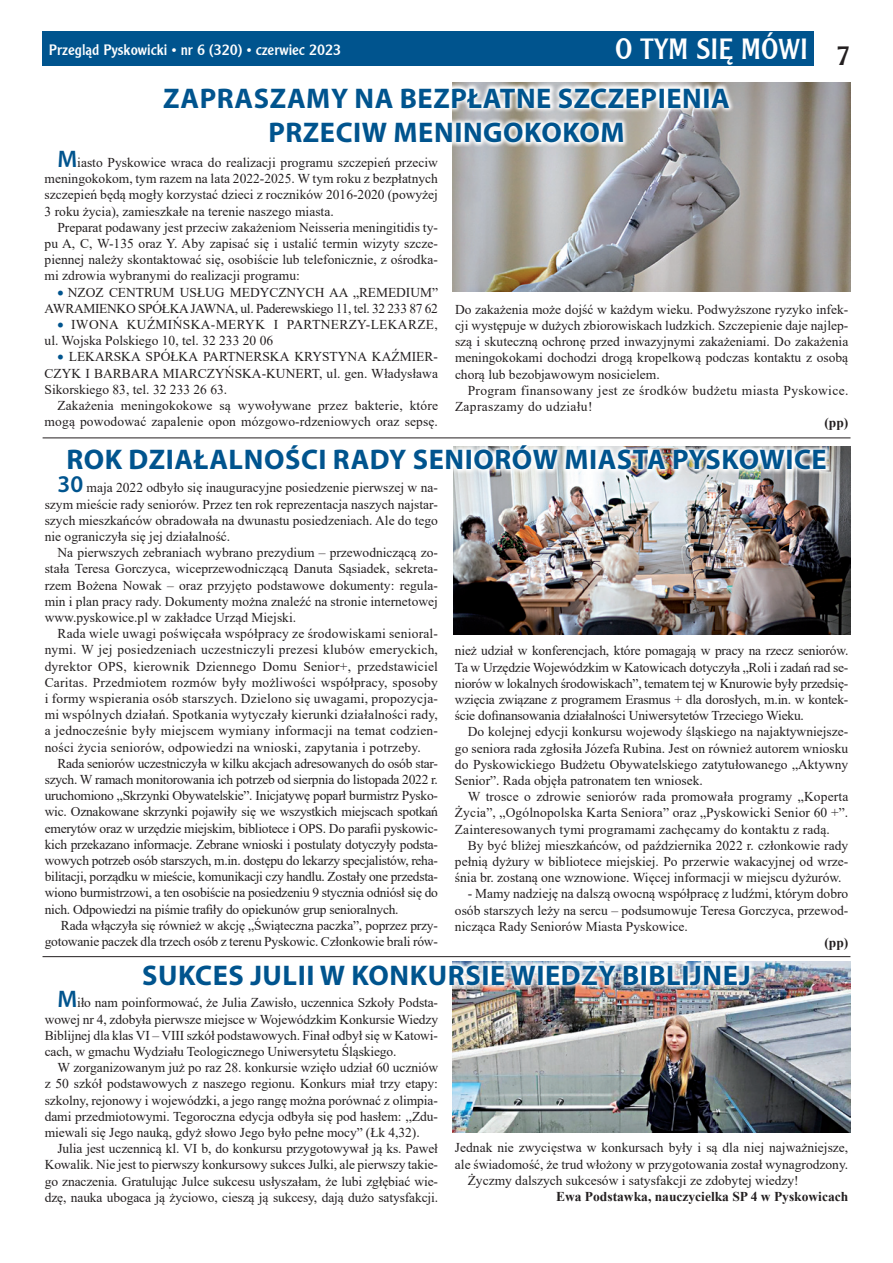
<style>
.page{position:relative;width:893px;height:1263px;background:#fff}
.page>*{position:absolute;margin:0;border:0;box-sizing:border-box;transform-origin:0 0}
.t1{font:700 28.5px/34.2px "Myriad Pro";letter-spacing:.02em;color:#00548e}
.t2{font:28.5px "EFN Karet";color:#fff}
.t3{font:15px "EFN Karet";color:#fff}
.t4{font:13.5px/16.2px "Times New Roman";color:#231f20;text-align:justify}
.t5{font:13.5px/16.2px "Times New Roman";letter-spacing:.025em;color:#231f20}
.t6{font:13.5px/16.2px "Times New Roman";letter-spacing:-.025em;color:#231f20;text-align:right}
.t7{font:700 13.5px "Times New Roman";color:#231f20}
.s1{font-family:"Times New Roman"}
.s2{font-family:"Myriad Pro";font-weight:600;font-size:24px;color:#00548e}
.s3{color:#00548e}
</style>
<div class="page">
<div style="left:43px;top:31px;width:771px;height:34px;background:#00548e"></div>
<img style="left:453px;top:961px;width:397px;height:172px">
<img style="left:453px;top:446px;width:397px;height:189px">
<img style="left:453px;top:82px;width:397px;height:209px">
<svg style="left:452px;top:82px;width:282px;height:65px"></svg>
<hr style="left:43px;top:437px;width:807px;height:1px;background:#231f20">
<hr style="left:43px;top:956px;width:807px;height:1px;background:#231f20">
<img style="left:453px;top:446px;width:377px;height:28px">
<img style="left:452px;top:961px;width:301px;height:29px">
<p class="t3" style="left:49px;top:41px;width:294px">Przegląd Pyskowicki <span class="s1">•</span> nr 6 (320) <span class="s1">•</span> czerwiec 2023</p>
<h1 class="t2" style="left:615px;top:32px;width:237px">O tym się mówi <sub>7</sub></h1>
<h1 class="t1" style="left:268px;top:80px;width:463px;text-indent:-105px">ZAPRASZAMY NA BEZPŁATNE SZCZEPIENIA<br>PRZECIW MENINGOKOKOM</h1>
<p class="t4" style="left:45px;top:154px;width:395px;text-indent:13px"><span class="s2">M</span>iasto Pyskowice wraca do realizacji programu szczepień przeciw meningokokom, tym razem na lata 2022-2025. W tym roku z bezpłatnych szczepień będą mogły korzystać dzieci z roczników 2016-2020 (powyżej 3 roku życia), zamieszkałe na terenie naszego miasta.</p>
<p class="t4" style="left:45px;top:219px;width:395px;text-indent:13px">Preparat podawany jest przeciw zakażeniom Neisseria meningitidis ty&shy;pu A, C, W-135 oraz Y. Aby zapisać się i ustalić termin wizyty szcze&shy;piennej należy skontaktować się, osobiście lub telefonicznie, z ośrodka&shy;mi zdrowia wybranymi do realizacji programu:</p>
<p class="t6" style="left:45px;top:284px;width:395px"><span class="s3">•</span> NZOZ CENTRUM USŁUG MEDYCZNYCH AA „REMEDIUM”<br>AWRAMIENKO SPÓŁKA JAWNA, ul. Paderewskiego 11, tel. 32 233 87 62</p>
<p class="t5" style="left:45px;top:316px;width:395px;text-indent:13px"><span class="s3">•</span> IWONA KUŹMIŃSKA-MERYK I PARTNERZY-LEKARZE, ul. Wojska Polskiego 10, tel. 32 233 20 06</p>
<p class="t4" style="left:45px;top:348px;width:395px;text-indent:13px"><span class="s3">•</span> LEKARSKA SPÓŁKA PARTNERSKA KRYSTYNA KAŹMIER-CZYK I BARBARA MIARCZYŃSKA-KUNERT, ul. gen. Władysława Sikorskiego 83, tel. 32 233 26 63.</p>
<p class="t4" style="left:45px;top:397px;width:395px;text-align:right">Zakażenia meningokokowe są wywoływane przez bakterie, które mogą powodować zapalenie opon mózgowo-rdzeniowych oraz sepsę.</p>
<p class="t4" style="left:455px;top:301px;width:395px">Do zakażenia może dojść w każdym wieku. Podwyższone ryzyko infek&shy;cji występuje w dużych zbiorowiskach ludzkich. Szczepienie daje najlep&shy;szą i skuteczną ochronę przed inwazyjnymi zakażeniami. Do zakażenia meningokokami dochodzi drogą kropelkową podczas kontaktu z osobą chorą lub bezobjawowym nosicielem.</p>
<p class="t5" style="left:455px;top:382px;width:395px;text-indent:13px">Program finansowany jest ze środków budżetu miasta Pyskowice.<br>Zapraszamy do udziału!</p>
<p class="t7" style="left:824px;top:413px;width:26px">(pp)</p>
<h1 class="t1" style="left:66px;top:441px;width:762px">ROK DZIAŁALNOŚCI RADY SENIORÓW MIASTA PYSKOWICE</h1>
<p class="t4" style="left:45px;top:479px;width:395px;text-indent:13px"><span class="s2">30</span> maja 2022 odbyło się inauguracyjne posiedzenie pierwszej w na&shy;szym mieście rady seniorów. Przez ten rok reprezentacja naszych najstar&shy;szych mieszkańców obradowała na dwunastu posiedzeniach. Ale do tego nie ograniczyła się jej działalność.</p>
<p class="t4" style="left:45px;top:544px;width:395px;text-indent:13px">Na pierwszych zebraniach wybrano prezydium – przewodniczącą zo&shy;stała Teresa Gorczyca, wiceprzewodniczącą Danuta Sąsiadek, sekreta&shy;rzem Bożena Nowak – oraz przyjęto podstawowe dokumenty: regula&shy;min i plan pracy rady. Dokumenty można znaleźć na stronie internetowej www.pyskowice.pl w zakładce Urząd Miejski.</p>
<p class="t4" style="left:45px;top:625px;width:395px;text-indent:13px">Rada wiele uwagi poświęcała współpracy ze środowiskami senioral&shy;nymi. W jej posiedzeniach uczestniczyli prezesi klubów emeryckich, dyrektor OPS, kierownik Dziennego Domu Senior+, przedstawiciel Caritas. Przedmiotem rozmów były możliwości współpracy, sposoby i formy wspierania osób starszych. Dzielono się uwagami, propozycja&shy;mi wspólnych działań. Spotkania wytyczały kierunki działalności rady, a jednocześnie były miejscem wymiany informacji na temat codzien&shy;ności życia seniorów, odpowiedzi na wnioski, zapytania i potrzeby.</p>
<p class="t4" style="left:45px;top:755px;width:395px;text-indent:13px">Rada seniorów uczestniczyła w kilku akcjach adresowanych do osób star&shy;szych. W ramach monitorowania ich potrzeb od sierpnia do listopada 2022 r. uruchomiono „Skrzynki Obywatelskie”. Inicjatywę poparł burmistrz Pysko&shy;wic. Oznakowane skrzynki pojawiły się we wszystkich miejscach spotkań emerytów oraz w urzędzie miejskim, bibliotece i OPS. Do parafii pyskowic&shy;kich przekazano informacje. Zebrane wnioski i postulaty dotyczyły podsta&shy;wowych potrzeb osób starszych, m.in. dostępu do lekarzy specjalistów, reha&shy;bilitacji, porządku w mieście, komunikacji czy handlu. Zostały one przedsta&shy;wiono burmistrzowi, a ten osobiście na posiedzeniu 9 stycznia odniósł się do nich. Odpowiedzi na piśmie trafiły do opiekunów grup senioralnych.</p>
<p class="t4" style="left:45px;top:917px;width:395px;text-align:right">Rada włączyła się również w akcję „Świąteczna paczka”, poprzez przy&shy;gotowanie paczek dla trzech osób z terenu Pyskowic. Członkowie brali rów-</p>
<p class="t4" style="left:455px;top:642px;width:395px">nież udział w konferencjach, które pomagają w pracy na rzecz seniorów.<br>Ta w Urzędzie Wojewódzkim w Katowicach dotyczyła „Roli i zadań rad se&shy;niorów w lokalnych środowiskach”, tematem tej w Knurowie były przedsię&shy;wzięcia związane z programem Erasmus + dla dorosłych, m.in. w kontek&shy;ście dofinansowania działalności Uniwersytetów Trzeciego Wieku.</p>
<p class="t4" style="left:455px;top:723px;width:395px;text-indent:13px">Do kolejnej edycji konkursu wojewody śląskiego na najaktywniejsze&shy;go seniora rada zgłosiła Józefa Rubina. Jest on również autorem wniosku do Pyskowickiego Budżetu Obywatelskiego zatytułowanego „Aktywny Senior”. Rada objęła patronatem ten wniosek.</p>
<p class="t4" style="left:455px;top:788px;width:395px;text-indent:13px">W trosce o zdrowie seniorów rada promowała programy „Koperta Życia”, „Ogólnopolska Karta Seniora” oraz „Pyskowicki Senior 60 +”.<br>Zainteresowanych tymi programami zachęcamy do kontaktu z radą.</p>
<p class="t4" style="left:455px;top:837px;width:395px;text-indent:13px">By być bliżej mieszkańców, od października 2022 r. członkowie rady pełnią dyżury w bibliotece miejskiej. Po przerwie wakacyjnej od wrze&shy;śnia br. zostaną one wznowione. Więcej informacji w miejscu dyżurów.</p>
<p class="t4" style="left:455px;top:885px;width:395px;text-indent:13px">- Mamy nadzieję na dalszą owocną współpracę z ludźmi, którym dobro osób starszych leży na sercu – podsumowuje Teresa Gorczyca, przewod&shy;nicząca Rady Seniorów Miasta Pyskowice.</p>
<p class="t7" style="left:824px;top:933px;width:26px">(pp)</p>
<h1 class="t1" style="left:142px;top:957px;width:608px">SUKCES JULII W KONKURSIE WIEDZY BIBLIJNEJ</h1>
<p class="t4" style="left:45px;top:994px;width:395px;text-indent:13px"><span class="s2">M</span>iło nam poinformować, że Julia Zawisło, uczennica Szkoły Podsta&shy;wowej nr 4, zdobyła pierwsze miejsce w Wojewódzkim Konkursie Wiedzy Biblijnej dla klas VI – VIII szkół podstawowych. Finał odbył się w Katowi&shy;cach, w gmachu Wydziału Teologicznego Uniwersytetu Śląskiego.</p>
<p class="t4" style="left:45px;top:1059px;width:395px;text-indent:13px">W zorganizowanym już po raz 28. konkursie wzięło udział 60 uczniów z 50 szkół podstawowych z naszego regionu. Konkurs miał trzy etapy: szkolny, rejonowy i wojewódzki, a jego rangę można porównać z olimpia&shy;dami przedmiotowymi. Tegoroczna edycja odbyła się pod hasłem: ,,Zdu&shy;miewali się Jego nauką, gdyż słowo Jego było pełne mocy” (Łk 4,32).</p>
<p class="t4" style="left:45px;top:1140px;width:395px;text-indent:13px">Julia jest uczennicą kl. VI b, do konkursu przygotowywał ją ks. Paweł Kowalik. Nie jest to pierwszy konkursowy sukces Julki, ale pierwszy takie&shy;go znaczenia. Gratulując Julce sukcesu usłyszałam, że lubi zgłębiać wie&shy;dzę, nauka ubogaca ją życiowo, cieszą ją sukcesy, dają dużo satysfakcji.</p>
<p class="t4" style="left:455px;top:1139px;width:395px">Jednak nie zwycięstwa w konkursach były i są dla niej najważniejsze,</p>
<p class="t4" style="left:455px;top:1155px;width:395px">ale świadomość, że trud włożony w przygotowania został wynagrodzony.</p>
<p class="t4" style="left:468px;top:1172px;width:333px">Życzmy dalszych sukcesów i satysfakcji ze zdobytej wiedzy!</p>
<p class="t7" style="left:556px;top:1187px;width:294px">Ewa Podstawka, nauczycielka SP 4 w Pyskowicach</p>
</div>
